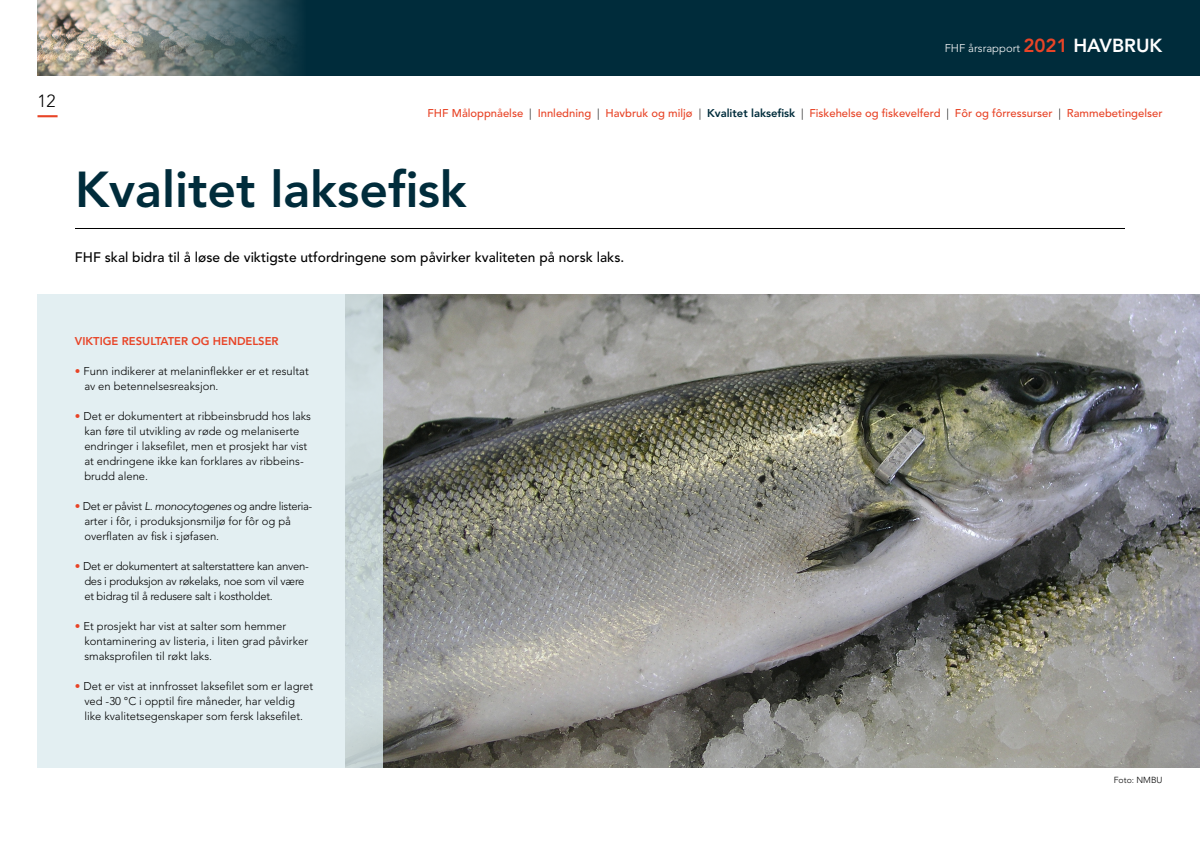
<style>
.page{position:relative;width:1200px;height:849px;background:#fff}
.page>*{position:absolute;margin:0;border:0;box-sizing:border-box;transform-origin:0 0}
.t1{font:800 50px "Avenir LT";color:#002c3b}
.t2{font:300 17.5px "Avenir LT";color:#000}
.FHF_Brødtekst{font:500 13.75px "Avenir LT";color:#000}
.FHF_Brødtekst-2{font:300 11.25px/15px "Avenir LT";color:#000}
.FHF_Ingress{font:500 11.25px "Avenir LT";color:#e84427}
.FHF_Brødtekst-3{font:300 11.25px/15px "Avenir LT";letter-spacing:-.02em;color:#000}
.FHF_Brødtekst-4{font:800 11.25px "Avenir LT";color:#e84427}
.FHF_Ingress-2{font:300 11.25px "Avenir LT";color:#fff}
.FHF_Brødtekst-5{font:300 8.75px "Avenir LT";color:#000}
.s1{font-weight:800;font-size:18.75px;color:#e84427}
.s2{font-weight:800;font-size:18.75px}
.s3{font-weight:300;color:#000}
.s4{font-weight:800;color:#002c3b}
.s5{color:#e84427}
.s6{font-style:italic}
</style>
<div class="page">
<hr style="left:38px;top:115px;width:20px;height:2px;background:#e84427">
<img style="left:383px;top:294px;width:817px;height:473px">
<div style="left:38px;top:0;width:1162px;height:75px;background:#002c3b"></div>
<img style="left:38px;top:0;width:261px;height:75px">
<hr style="left:75px;top:228px;width:1050px;height:1px;background:#000">
<svg style="left:38px;top:294px;width:345px;height:473px;background:#e0ecef"></svg>
<h2 class="t2" style="left:38px;top:91px;width:20px">12</h2>
<p class="FHF_Ingress-2" style="left:945px;top:41px;width:219px">FHF årsrapport <span class="s1">2021</span> <span class="s2">HAVBRUK</span></p>
<p class="FHF_Ingress" style="left:427px;top:107px;width:737px">FHF Måloppnåelse <span class="s3">|</span> Innledning <span class="s3">|</span> Havbruk og miljø <span class="s3">|</span> <span class="s4">Kvalitet laksefisk</span> <span class="s3">|</span> Fiskehelse og fiskevelferd <span class="s3">|</span> Fôr og fôrressurser <span class="s3">|</span> Rammebetingelser</p>
<p class="t1" style="left:75px;top:160px;width:393px">Kvalitet laksefisk</p>
<p class="FHF_Brødtekst" style="left:75px;top:249px;width:551px">FHF skal bidra til å løse de viktigste utfordringene som påvirker kvaliteten på norsk laks.</p>
<p class="FHF_Brødtekst-4" style="left:75px;top:334px;width:205px">VIKTIGE RESULTATER OG HENDELSER</p>
<p class="FHF_Brødtekst-2" style="left:84px;top:363px;width:226px;text-indent:-9px"><span class="s5">•</span> Funn indikerer at melaninflekker er et resultat av en betennelsesreaksjon.</p>
<p class="FHF_Brødtekst-2" style="left:84px;top:408px;width:228px;text-indent:-9px"><span class="s5">•</span> Det er dokumentert at ribbeinsbrudd hos laks kan føre til utvikling av røde og melaniserte endringer i laksefilet, men et prosjekt har vist at endringene ikke kan forklares av ribbeins&shy;brudd alene.</p>
<p class="FHF_Brødtekst-2" style="left:84px;top:498px;width:230px;text-indent:-9px"><span class="s5">•</span> Det er påvist <span class="s6">L. monocytogenes</span> og andre listeria&shy;arter i fôr, i produksjonsmiljø for fôr og på overflaten av fisk i sjøfasen.</p>
<p class="FHF_Brødtekst-3" style="left:84px;top:558px;width:226px;text-indent:-9px"><span class="s5">•</span> Det er dokumentert at salterstattere kan anven&shy;des i produksjon av røkelaks, noe som vil være et bidrag til å redusere salt i kostholdet.</p>
<p class="FHF_Brødtekst-2" style="left:84px;top:618px;width:225px;text-indent:-9px"><span class="s5">•</span> Et prosjekt har vist at salter som hemmer kontaminering av listeria, i liten grad påvirker smaksprofilen til røkt laks.</p>
<p class="FHF_Brødtekst-2" style="left:84px;top:678px;width:230px;text-indent:-9px"><span class="s5">•</span> Det er vist at innfrosset laksefilet som er lagret ved -30 °C i opptil fire måneder, har veldig like kvalitetsegenskaper som fersk laksefilet.</p>
<p class="FHF_Brødtekst-5" style="left:1114px;top:774px;width:50px">Foto: NMBU</p>
</div>
